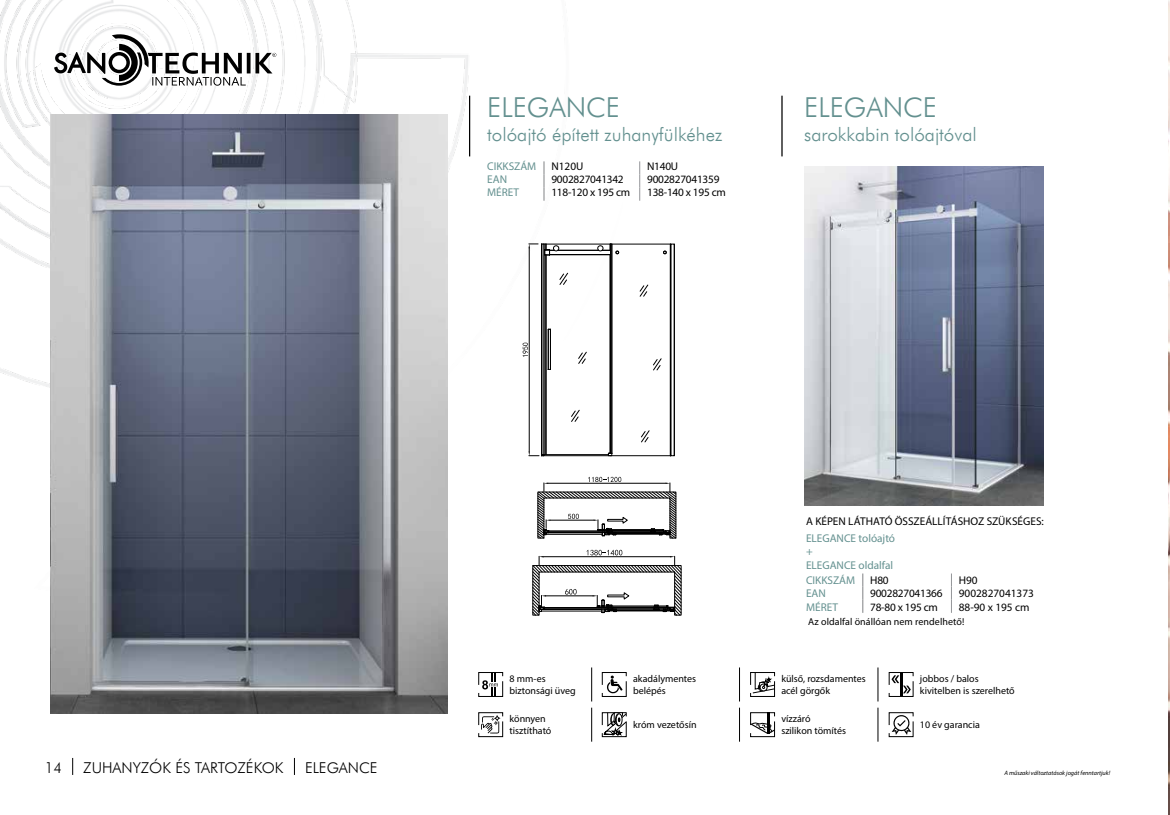
<style>
.page{position:relative;width:1170px;height:815px;background:#fff}
.page>*{position:absolute;margin:0;border:0;box-sizing:border-box;transform-origin:0 0}
.t1{font:27.5px "Futura Lt HU Light";color:#63908f}
.t2{font:18.75px "Futura Lt HU Light";color:#63908f}
.t3{font:15px "Futura Lt HU Light";color:#000}
.t4{font:11.25px "Myriad Pro";letter-spacing:-.02em;color:#000}
.t5{font:11.25px/13.5px "Myriad Pro";color:#63908f}
.t6{font:11.25px "Myriad Pro";color:#000}
.t7{font:10px/12px "Myriad Pro";color:#000}
.t8{font:italic 6.25px "Myriad Pro";color:#000}
</style>
<div class="page">
<img style="left:0;top:0;width:641px;height:388px">
<svg style="left:72px;top:758px;width:1px;height:17px"></svg>
<svg style="left:294px;top:758px;width:1px;height:17px"></svg>
<svg style="left:53px;top:33px;width:224px;height:54px"></svg>
<img style="left:1168px;top:0;width:1px;height:815px">
<svg style="left:750px;top:712px;width:25px;height:25px"></svg>
<svg style="left:888px;top:712px;width:25px;height:25px"></svg>
<svg style="left:478px;top:712px;width:25px;height:25px"></svg>
<svg style="left:478px;top:672px;width:25px;height:25px"></svg>
<hr style="left:591px;top:708px;width:1px;height:34px;background:#000">
<hr style="left:591px;top:667px;width:1px;height:34px;background:#000">
<hr style="left:877px;top:708px;width:1px;height:34px;background:#000">
<hr style="left:877px;top:667px;width:1px;height:34px;background:#000">
<svg style="left:601px;top:672px;width:25px;height:25px"></svg>
<svg style="left:543px;top:161px;width:1px;height:40px"></svg>
<svg style="left:639px;top:161px;width:1px;height:40px"></svg>
<hr style="left:781px;top:96px;width:1px;height:60px;background:#000">
<img style="left:50px;top:115px;width:398px;height:599px">
<svg style="left:862px;top:573px;width:1px;height:40px"></svg>
<svg style="left:951px;top:573px;width:1px;height:40px"></svg>
<hr style="left:469px;top:96px;width:1px;height:60px;background:#000">
<svg style="left:518px;top:229px;width:157px;height:228px"></svg>
<div style="left:674px;top:244px;width:1px;height:212px;border:1px solid #000"></div>
<hr style="left:543px;top:455px;width:67px;height:1px;background:#000">
<hr style="left:546px;top:244px;width:64px;height:1px;background:#000">
<hr style="left:543px;top:454px;width:65px;height:1px;background:#000">
<hr style="left:610px;top:455px;width:60px;height:1px;background:#000">
<hr style="left:610px;top:244px;width:60px;height:1px;background:#000">
<svg style="left:597px;top:244px;width:22px;height:213px"></svg>
<hr style="left:557px;top:250px;width:41px;height:1px;background:#000">
<hr style="left:549px;top:254px;width:61px;height:1px;background:#000">
<svg style="left:639px;top:244px;width:32px;height:212px"></svg>
<svg style="left:522px;top:244px;width:65px;height:213px"></svg>
<svg style="left:532px;top:476px;width:150px;height:140px"></svg>
<img style="left:804px;top:167px;width:239px;height:338px">
<svg style="left:601px;top:712px;width:25px;height:25px"></svg>
<svg style="left:750px;top:672px;width:25px;height:25px"></svg>
<hr style="left:739px;top:667px;width:1px;height:34px;background:#000">
<hr style="left:739px;top:708px;width:1px;height:34px;background:#000">
<svg style="left:888px;top:672px;width:25px;height:25px"></svg>
<h1 class="t1" style="left:487px;top:90px;width:134px">ELEGANCE</h1>
<h1 class="t1" style="left:804px;top:90px;width:134px">ELEGANCE</h1>
<h2 class="t2" style="left:487px;top:123px;width:236px">tolóajtó épített zuhanyfülkéhez</h2>
<h2 class="t2" style="left:804px;top:123px;width:174px">sarokkabin tolóajtóval</h2>
<p class="t5" style="left:487px;top:159px;width:51px">CIKKSZÁM</p>
<p class="t4" style="left:551px;top:159px;width:33px">N120U</p>
<p class="t4" style="left:647px;top:159px;width:33px">N140U</p>
<p class="t5" style="left:487px;top:172px;width:21px">EAN</p>
<p class="t4" style="left:551px;top:172px;width:74px">9002827041342</p>
<p class="t4" style="left:647px;top:172px;width:74px">9002827041359</p>
<p class="t5" style="left:487px;top:185px;width:33px">MÉRET</p>
<p class="t4" style="left:551px;top:185px;width:80px">118-120 x 195 cm</p>
<p class="t4" style="left:647px;top:185px;width:80px">138-140 x 195 cm</p>
<h3 class="t3" style="left:45px;top:758px;width:19px">14</h3>
<h3 class="t3" style="left:83px;top:758px;width:202px">ZUHANYZÓK ÉS TARTOZÉKOK</h3>
<h3 class="t3" style="left:305px;top:758px;width:74px">ELEGANCE</h3>
<p class="t7" style="left:509px;top:673px;width:68px">8 mm-es biztonsági üveg</p>
<p class="t7" style="left:509px;top:713px;width:43px">könnyen tisztítható</p>
<p class="t7" style="left:633px;top:673px;width:65px">akadálymentes belépés</p>
<p class="t7" style="left:633px;top:719px;width:65px">króm vezetősín</p>
<p class="t4" style="left:806px;top:514px;width:239px">A KÉPEN LÁTHATÓ ÖSSZEÁLLÍTÁSHOZ SZÜKSÉGES:</p>
<p class="t5" style="left:806px;top:531px;width:91px">ELEGANCE tolóajtó +<br>ELEGANCE oldalfal</p>
<p class="t5" style="left:806px;top:574px;width:51px">CIKKSZÁM</p>
<p class="t4" style="left:870px;top:574px;width:20px">H80</p>
<p class="t4" style="left:958px;top:574px;width:20px">H90</p>
<p class="t5" style="left:806px;top:587px;width:21px">EAN</p>
<p class="t4" style="left:870px;top:587px;width:74px">9002827041366</p>
<p class="t6" style="left:958px;top:587px;width:77px">9002827041373</p>
<p class="t5" style="left:806px;top:600px;width:33px">MÉRET</p>
<p class="t4" style="left:870px;top:600px;width:69px">78-80 x 195 cm</p>
<p class="t4" style="left:958px;top:600px;width:72px">88-90 x 195 cm</p>
<p class="t7" style="left:808px;top:616px;width:158px">Az oldalfal önállóan nem rendelhető!</p>
<p class="t7" style="left:781px;top:673px;width:86px">külső, rozsdamentes acél görgők</p>
<p class="t7" style="left:919px;top:673px;width:96px">jobbos / balos kivitelben is szerelhető</p>
<p class="t7" style="left:781px;top:713px;width:66px">vízzáró<br>szilikon tömítés</p>
<p class="t7" style="left:919px;top:719px;width:61px">10 év garancia</p>
<p class="t8" style="left:1004px;top:769px;width:107px">A műszaki változtatások jogát fenntartjuk!</p>
</div>
